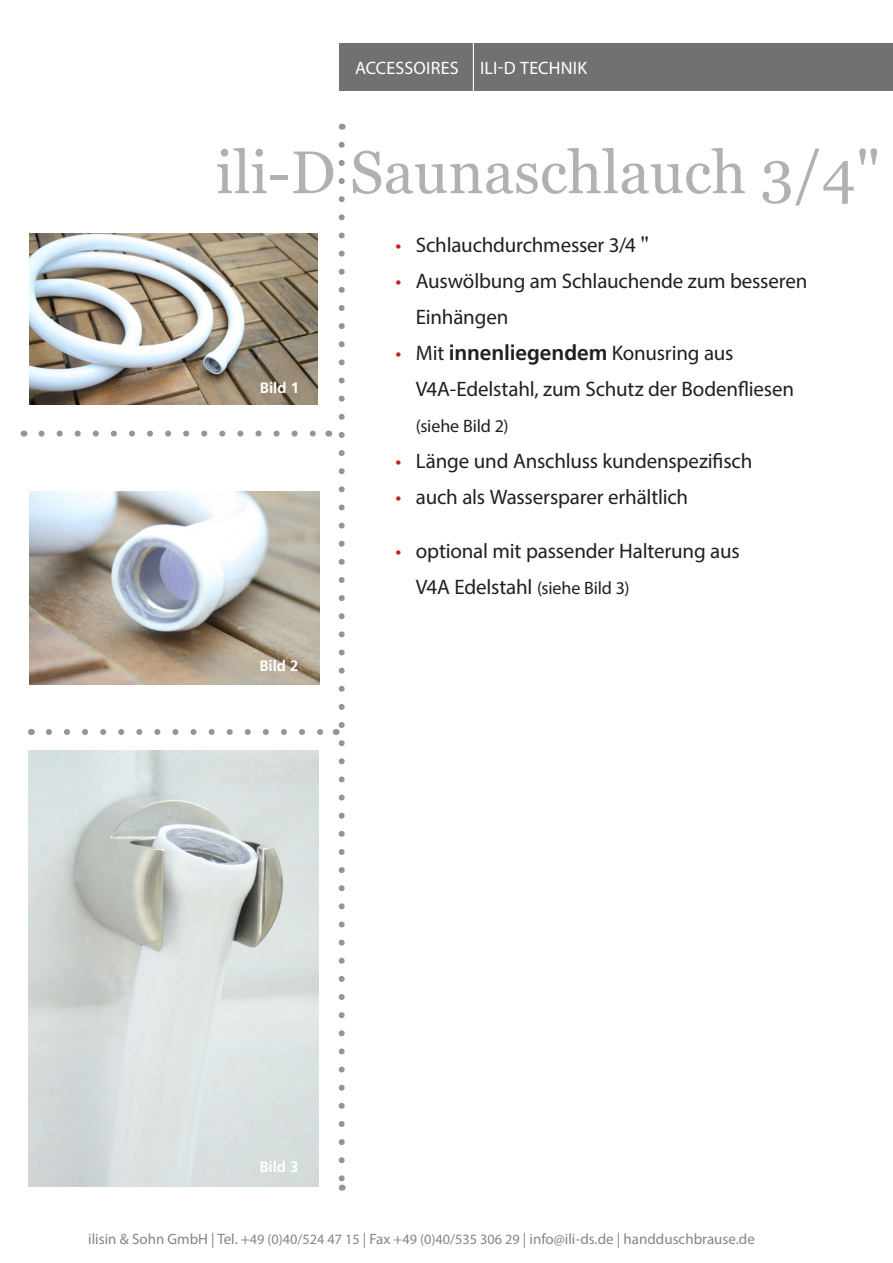
<style>
.page{position:relative;width:893px;height:1263px;background:#fff}
.page>*{position:absolute;margin:0;border:0;box-sizing:border-box;transform-origin:0 0}
.t1{font:60px "Georgia";color:#b0b1b5}
.t2{font:21px/36px "Myriad Pro";letter-spacing:-.01em;color:#231f20}
.t3{font:18px "Myriad Pro";letter-spacing:.015em;color:#fff}
.t4{font:18px "Myriad Pro";letter-spacing:-.005em;color:#231f20}
.t5{font:15px "Myriad Pro";color:#82858b}
.t6{font:700 15px "Frutiger LT Com";color:#fff}
.s1{color:#c82026}
.s2{font-family:"Georgia"}
.s3{font-family:"Frutiger LT Com";font-weight:700}
.s4{font-size:18px}
.s5{font-size:14.25px}
</style>
<div class="page">
<div style="left:339px;top:44px;width:554px;height:47px;background:#727172"></div>
<hr style="left:473px;top:27px;width:1px;height:67px;background:#fff">
<svg style="left:49px;top:729px;width:274px;height:6px"></svg>
<svg style="left:336px;top:145px;width:9px;height:1034px"></svg>
<img style="left:30px;top:234px;width:288px;height:171px">
<img style="left:28px;top:750px;width:290px;height:436px">
<svg style="left:41px;top:431px;width:275px;height:6px"></svg>
<img style="left:30px;top:491px;width:289px;height:193px">
<p class="t3" style="left:355px;top:57px;width:234px">ACCESSOIRES ILI-D TECHNIK</p>
<h1 class="t1" style="left:216px;top:136px;width:666px">ili-D Saunaschlauch 3/4"</h1>
<p class="t2" style="left:395px;top:227px;width:255px"><span class="s1">•</span> Schlauchdurchmesser 3/4 <span class="s2">"</span></p>
<p class="t2" style="left:416px;top:263px;width:393px;text-indent:-20px"><span class="s1">•</span> Auswölbung am Schlauchende zum besseren<br>Einhängen</p>
<p class="t2" style="left:416px;top:335px;width:380px;text-indent:-20px"><span class="s1">•</span> Mit <span class="s3">innenliegendem</span> Konusring aus<br>V4A-Edelstahl, zum Schutz der Bodenfliesen</p>
<p class="t4" style="left:416px;top:415px;width:94px">(siehe Bild 2)</p>
<p class="t2" style="left:395px;top:443px;width:358px"><span class="s1">•</span> Länge und Anschluss kundenspezifisch</p>
<p class="t2" style="left:395px;top:479px;width:294px"><span class="s1">•</span> auch als Wassersparer erhältlich</p>
<p class="t2" style="left:416px;top:533px;width:325px;text-indent:-20px"><span class="s1">•</span> optional mit passender Halterung aus<br>V4A Edelstahl <span class="s4">(siehe Bild 3)</span></p>
<p class="t6" style="left:260px;top:379px;width:41px">Bild 1</p>
<p class="t6" style="left:259px;top:657px;width:41px">Bild 2</p>
<p class="t6" style="left:259px;top:1158px;width:41px">Bild 3</p>
<p class="t5" style="left:88px;top:1230px;width:668px">ilisin &amp; Sohn GmbH | Tel. +<span class="s5">49 (0)40/524 47 15</span> | Fax +<span class="s5">49 (0)40/535 306 29</span> | info@ili-ds.de | handduschbrause.de</p>
</div>
